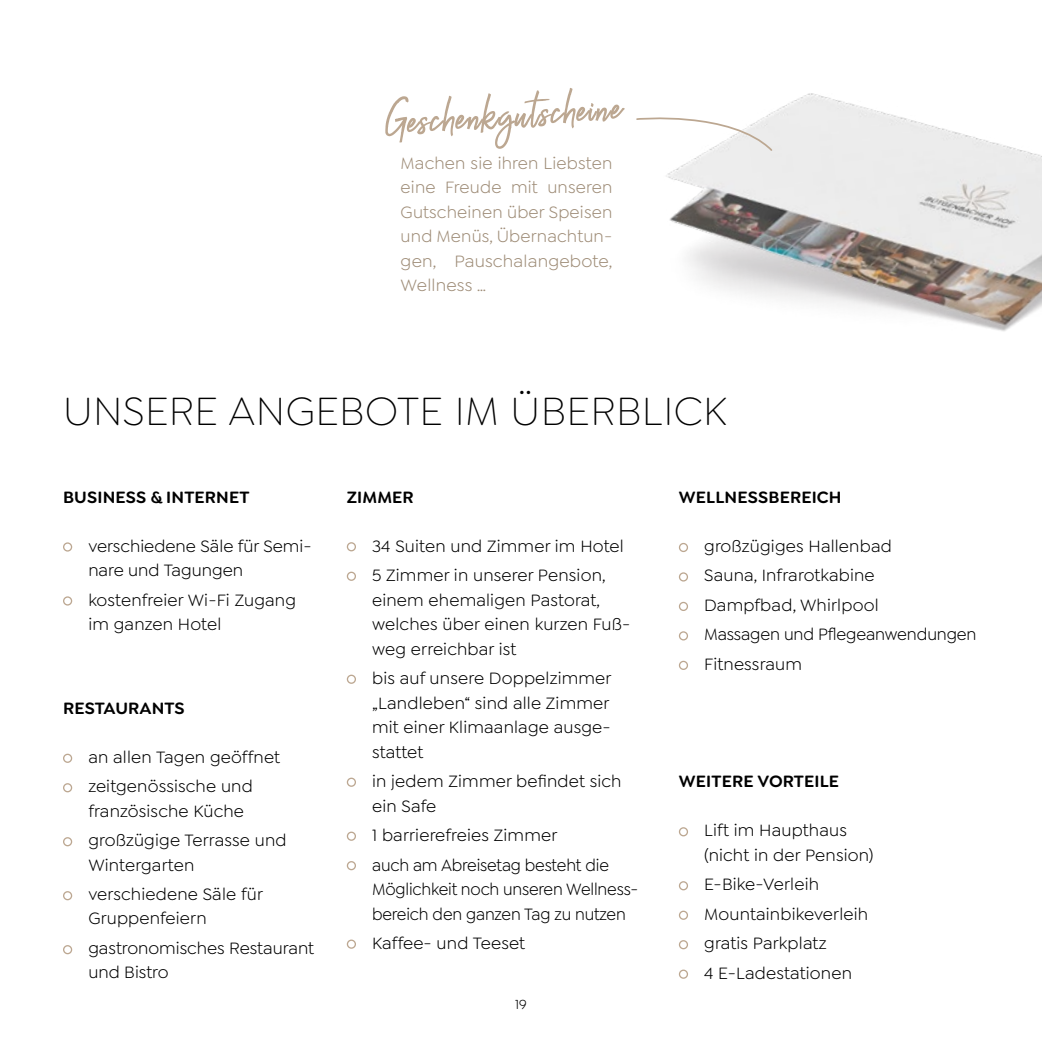
<style>
.page{position:relative;width:1042px;height:1042px;background:#fff}
.page>*{position:absolute;margin:0;border:0;box-sizing:border-box;transform-origin:0 0}
.t1{font:64.75px "Aveline Script";color:#bca791}
.t2{font:300 42px "Goldplay";letter-spacing:.01em;color:#000}
.t3{font:17.5px/29.4px "Goldplay";letter-spacing:.01em;color:#000}
.t4{font:17.5px/24.5px "Goldplay";letter-spacing:.01em;color:#9f8d78;text-align:justify}
.t5{font:600 17.5px "Goldplay";letter-spacing:.01em;color:#000}
.t6{font:17.5px/24.5px "Goldplay";letter-spacing:-.01em;color:#000;scale:.95 1}
.t7{font:17.5px/29.6px "Goldplay";letter-spacing:-.01em;color:#000}
.t8{font:14px "Goldplay";color:#000}
</style>
<div class="page">
<div style="left:63px;top:542px;width:9px;height:9px;border:1px solid #bca791;border-radius:50%"></div>
<div style="left:63px;top:596px;width:9px;height:9px;border:1px solid #bca791;border-radius:50%"></div>
<div style="left:63px;top:754px;width:9px;height:9px;border:1px solid #bca791;border-radius:50%"></div>
<div style="left:63px;top:783px;width:9px;height:9px;border:1px solid #bca791;border-radius:50%"></div>
<div style="left:63px;top:837px;width:9px;height:9px;border:1px solid #bca791;border-radius:50%"></div>
<div style="left:63px;top:891px;width:9px;height:9px;border:1px solid #bca791;border-radius:50%"></div>
<div style="left:63px;top:945px;width:9px;height:9px;border:1px solid #bca791;border-radius:50%"></div>
<div style="left:679px;top:543px;width:9px;height:9px;border:1px solid #bca791;border-radius:50%"></div>
<div style="left:679px;top:572px;width:9px;height:9px;border:1px solid #bca791;border-radius:50%"></div>
<div style="left:679px;top:602px;width:9px;height:9px;border:1px solid #bca791;border-radius:50%"></div>
<div style="left:679px;top:631px;width:9px;height:9px;border:1px solid #bca791;border-radius:50%"></div>
<div style="left:679px;top:661px;width:9px;height:9px;border:1px solid #bca791;border-radius:50%"></div>
<div style="left:679px;top:827px;width:9px;height:9px;border:1px solid #bca791;border-radius:50%"></div>
<div style="left:679px;top:881px;width:9px;height:9px;border:1px solid #bca791;border-radius:50%"></div>
<div style="left:679px;top:910px;width:9px;height:10px;border:1px solid #bca791;border-radius:50%"></div>
<div style="left:679px;top:940px;width:9px;height:9px;border:1px solid #bca791;border-radius:50%"></div>
<div style="left:679px;top:969px;width:9px;height:10px;border:1px solid #bca791;border-radius:50%"></div>
<div style="left:347px;top:542px;width:9px;height:9px;border:1px solid #bca791;border-radius:50%"></div>
<div style="left:347px;top:572px;width:9px;height:9px;border:1px solid #bca791;border-radius:50%"></div>
<div style="left:347px;top:674px;width:9px;height:10px;border:1px solid #bca791;border-radius:50%"></div>
<div style="left:347px;top:777px;width:9px;height:10px;border:1px solid #bca791;border-radius:50%"></div>
<div style="left:347px;top:831px;width:9px;height:10px;border:1px solid #bca791;border-radius:50%"></div>
<div style="left:347px;top:861px;width:9px;height:9px;border:1px solid #bca791;border-radius:50%"></div>
<div style="left:347px;top:939px;width:9px;height:10px;border:1px solid #bca791;border-radius:50%"></div>
<img style="left:666px;top:93px;width:376px;height:238px">
<svg style="left:636px;top:111px;width:138px;height:41px"></svg>
<h1 class="t1" style="left:382px;top:86px;width:237px;rotate:-4deg">Geschenkgutscheine</h1>
<p class="t4" style="left:401px;top:150px;width:213px">Machen sie ihren Liebsten eine Freude mit unseren Gutscheinen über Speisen und Menüs, Übernachtun&shy;gen, Pauschalangebote, Wellness …</p>
<h2 class="t2" style="left:63px;top:389px;width:665px">UNSERE ANGEBOTE IM ÜBERBLICK</h2>
<p class="t5" style="left:63px;top:486px;width:188px">BUSINESS &amp; INTERNET</p>
<p class="t3" style="left:88px;top:533px;width:225px;line-height:24.5px">verschiedene Säle für Semi&shy;nare und Tagungen</p>
<p class="t3" style="left:88px;top:587px;width:209px;line-height:24.5px">kostenfreier Wi-Fi Zugang im ganzen Hotel</p>
<p class="t5" style="left:63px;top:697px;width:123px">RESTAURANTS</p>
<p class="t3" style="left:88px;top:742px;width:193px">an allen Tagen geöffnet zeitgenössische und</p>
<p class="t3" style="left:88px;top:796px;width:200px">französische Küche großzügige Terrasse und</p>
<p class="t3" style="left:88px;top:850px;width:176px">Wintergarten verschiedene Säle für</p>
<p class="t3" style="left:88px;top:904px;width:227px">Gruppenfeiern gastronomisches Restaurant</p>
<p class="t3" style="left:88px;top:958px;width:82px">und Bistro</p>
<p class="t5" style="left:347px;top:486px;width:68px">ZIMMER</p>
<p class="t3" style="left:372px;top:531px;width:253px">34 Suiten und Zimmer im Hotel<br>5 Zimmer in unserer Pension,</p>
<p class="t3" style="left:372px;top:587px;width:260px;line-height:24.5px">einem ehemaligen Pastorat, welches über einen kurzen Fuß&shy;weg erreichbar ist</p>
<p class="t3" style="left:372px;top:666px;width:241px;line-height:24.5px;text-align:justify">bis auf unsere Doppelzimmer „Landleben“ sind alle Zimmer mit einer Klimaanlage ausge&shy;stattet</p>
<p class="t3" style="left:372px;top:769px;width:251px;line-height:24.5px">in jedem Zimmer befindet sich ein Safe</p>
<p class="t7" style="left:372px;top:820px;width:238px">1 barrierefreies Zimmer<br>auch am Abreisetag besteht die</p>
<p class="t6" style="left:372px;top:877px;width:279px">Möglichkeit noch unseren Wellness&shy;bereich den ganzen Tag zu nutzen</p>
<p class="t3" style="left:372px;top:928px;width:155px">Kaffee- und Teeset</p>
<p class="t8" style="left:515px;top:996px;width:13px">19</p>
<p class="t5" style="left:679px;top:486px;width:164px">WELLNESSBEREICH</p>
<p class="t3" style="left:704px;top:531px;width:274px">großzügiges Hallenbad<br>Sauna, Infrarotkabine<br>Dampfbad, Whirlpool<br>Massagen und Pflegeanwendungen<br>Fitnessraum</p>
<p class="t5" style="left:679px;top:771px;width:162px">WEITERE VORTEILE</p>
<p class="t3" style="left:704px;top:818px;width:171px;line-height:24.5px">Lift im Haupthaus (nicht in der Pension)</p>
<p class="t3" style="left:704px;top:870px;width:165px">E-Bike-Verleih<br>Mountainbikeverleih gratis Parkplatz<br>4 E-Ladestationen</p>
</div>
